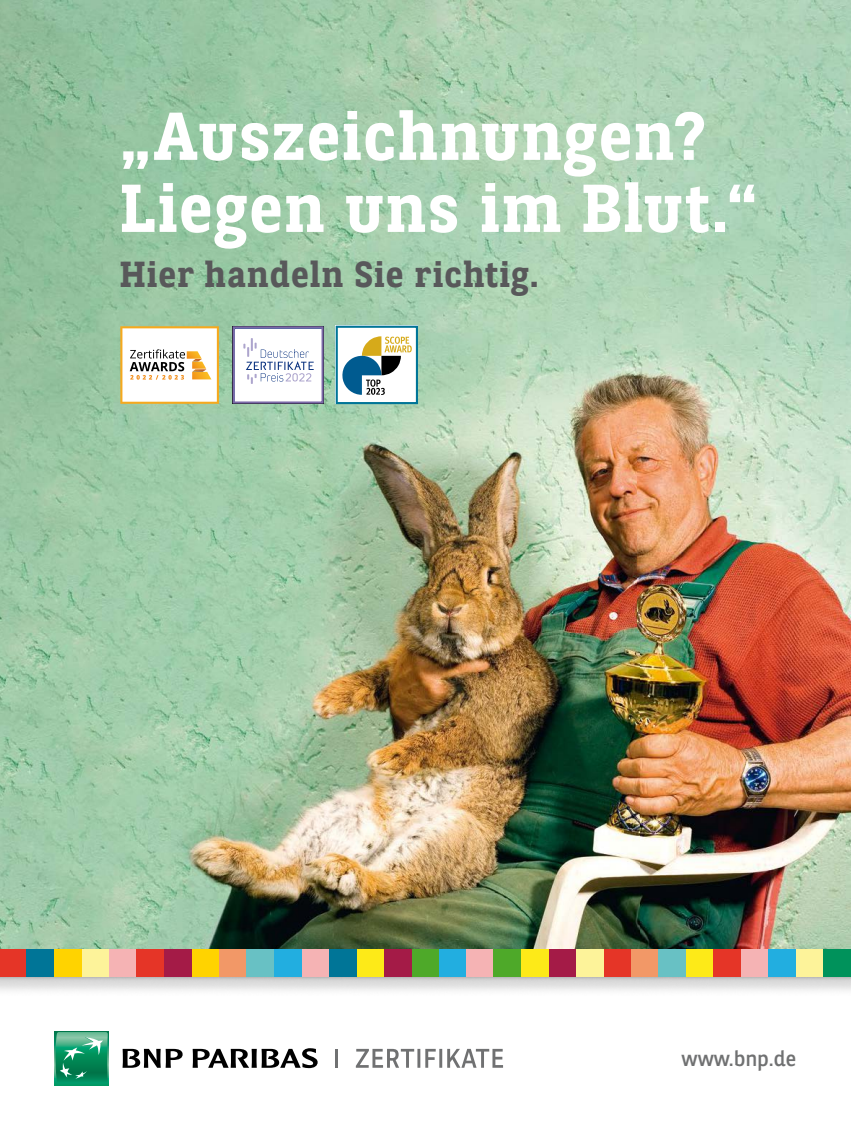
<style>
.page{position:relative;width:851px;height:1140px;background:#fff}
.page>*{position:absolute;margin:0;border:0;box-sizing:border-box;transform-origin:0 0}
.t1{font:700 67.5px/72px "BNPP Slab Serif";letter-spacing:.015em;color:#fff}
.t2{font:700 36px "BNPP Slab Serif";letter-spacing:.02em;color:#58585a}
.t3{font:21.15px "BNPP Sans";color:#707172}
</style>
<div class="page">
<img style="left:0;top:0;width:637px;height:949px">
<img style="left:637px;top:0;width:213px;height:949px">
<svg style="left:120px;top:326px;width:99px;height:78px"></svg>
<div style="left:337px;top:327px;width:80px;height:76px;background:#fff"></div>
<svg style="left:342px;top:336px;width:69px;height:59px"></svg>
<div style="left:335px;top:326px;width:83px;height:78px;border:2px solid #007597"></div>
<svg style="left:235px;top:329px;width:85px;height:71px"></svg>
<div style="left:232px;top:326px;width:91px;height:77px;border:2px solid #7b69a8"></div>
<img style="left:0;top:976px;width:850px;height:5px">
<svg style="left:122px;top:1048px;width:60px;height:19px"></svg>
<svg style="left:193px;top:1048px;width:124px;height:20px"></svg>
<svg style="left:356px;top:1048px;width:147px;height:19px"></svg>
<hr style="left:335px;top:1048px;width:3px;height:19px;background:#707172">
<div style="left:54px;top:1031px;width:55px;height:54px;background:#009a6a"></div>
<svg style="left:55px;top:1032px;width:53px;height:49px"></svg>
<div style="left:686px;top:949px;width:27px;height:27px;background:#fdea18"></div>
<div style="left:466px;top:949px;width:27px;height:27px;background:#f5b3b4"></div>
<div style="left:603px;top:949px;width:28px;height:27px;background:#e53527"></div>
<div style="left:576px;top:949px;width:27px;height:27px;background:#fdf39a"></div>
<div style="left:548px;top:949px;width:28px;height:27px;background:#a41b47"></div>
<div style="left:521px;top:949px;width:27px;height:27px;background:#fdea18"></div>
<div style="left:493px;top:949px;width:28px;height:27px;background:#4ea929"></div>
<div style="left:631px;top:949px;width:27px;height:27px;background:#f29867"></div>
<div style="left:438px;top:949px;width:28px;height:27px;background:#22aee0"></div>
<div style="left:411px;top:949px;width:27px;height:27px;background:#4ea929"></div>
<div style="left:384px;top:949px;width:27px;height:27px;background:#a41b47"></div>
<div style="left:356px;top:949px;width:28px;height:27px;background:#fdea18"></div>
<div style="left:329px;top:949px;width:27px;height:27px;background:#007597"></div>
<div style="left:219px;top:949px;width:27px;height:27px;background:#f29867"></div>
<div style="left:109px;top:949px;width:27px;height:27px;background:#f5b3b4"></div>
<div style="left:246px;top:949px;width:28px;height:27px;background:#68c1c4"></div>
<div style="left:301px;top:949px;width:28px;height:27px;background:#f5b3b4"></div>
<div style="left:191px;top:949px;width:28px;height:27px;background:#ffd300"></div>
<div style="left:164px;top:949px;width:27px;height:27px;background:#a41b47"></div>
<div style="left:136px;top:949px;width:28px;height:27px;background:#e53527"></div>
<div style="left:274px;top:949px;width:27px;height:27px;background:#22aee0"></div>
<div style="left:81px;top:949px;width:28px;height:27px;background:#fdf39a"></div>
<div style="left:54px;top:949px;width:27px;height:27px;background:#ffd300"></div>
<div style="left:0;top:949px;width:26px;height:27px;background:#e53527"></div>
<div style="left:26px;top:949px;width:28px;height:27px;background:#007597"></div>
<div style="left:658px;top:949px;width:28px;height:27px;background:#68c1c4"></div>
<div style="left:713px;top:949px;width:28px;height:27px;background:#e53527"></div>
<div style="left:741px;top:949px;width:27px;height:27px;background:#f5b3b4"></div>
<div style="left:768px;top:949px;width:27px;height:27px;background:#22aee0"></div>
<div style="left:795px;top:949px;width:28px;height:27px;background:#fdf39a"></div>
<div style="left:823px;top:949px;width:27px;height:27px;background:#00925b"></div>
<p class="t1" style="left:120px;top:98px;width:639px">„Auszeichnungen?<br>Liegen uns im Blut.“</p>
<p class="t2" style="left:120px;top:249px;width:420px">Hier handeln Sie richtig.</p>
<p class="t3" style="left:681px;top:1044px;width:116px">www.bnp.de</p>
</div>
